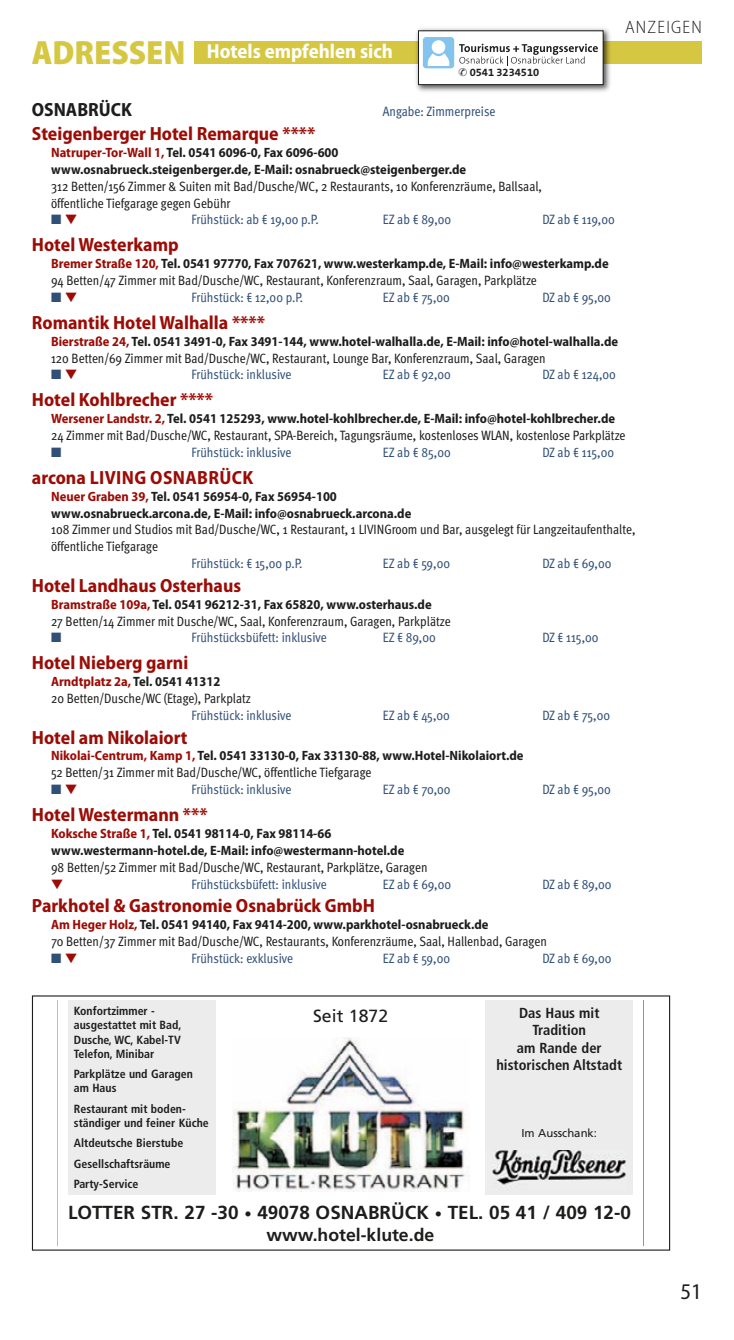
<style>
.page{position:relative;width:734px;height:1340px;background:#fff}
.page>*{position:absolute;margin:0;border:0;box-sizing:border-box;transform-origin:0 0}
.t1{font:900 semi-condensed 33.75px "Myriad Pro";color:#d6c743}
.t2{font:semi-condensed 22.5px "Myriad Pro";color:#1d1d1c}
.t3{font:700 semi-condensed 20.25px "Myriad Pro";color:#fff}
.t4{font:700 semi-condensed 19.12px "Myriad Pro";color:#9b0c06}
.t5{font:700 semi-condensed 19.12px "Myriad Pro";letter-spacing:.02em;color:#9b0c06}
.t6{font:700 semi-condensed 19.12px "Myriad Pro";color:#1d1d1c}
.t7{font:700 18.9px "Frutiger";color:#1d1d1c}
.t8{font:300 semi-condensed 18px "Myriad Pro";letter-spacing:.07em;color:#1d1d1c}
.t9{font:700 17.55px "Frutiger";color:#1d1d1c}
.t10{font:17.55px "Frutiger";color:#1d1d1c}
.t11{font:700 condensed 14.62px/17.3px "Frutiger";color:#1d1d1c;text-align:center}
.t12{font:13.5px/16.9px "Meta Cond";color:#1d1d1c}
.t13{font:700 semi-condensed 13.5px "Myriad Pro";color:#1d1d1c}
.t14{font:13.5px "Meta Cond";color:#315077}
.t15{font:700 semi-condensed 13.5px "Myriad Pro";color:#9b0c06}
.t16{font:13.5px "Zapf Dingbats Std";color:#315077}
.t17{font:700 condensed 11.92px/14.2px "Frutiger";color:#1d1d1c}
.t18{font:11.47px "Frutiger";color:#1d1d1c}
.t19{font:700 11.03px "The Sans B7";color:#1d1d1c}
.s1{color:#9b0c06}
.s2{font-family:"Klavika CH";font-stretch:condensed}
.s3{color:#1d1d1c}
.s4{font-size:14.62px}
</style>
<div class="page">
<div style="left:195px;top:41px;width:507px;height:23px;background:#d6c743"></div>
<svg style="left:57px;top:1000px;width:576px;height:245px"></svg>
<img style="left:416px;top:28px;width:194px;height:64px">
<div style="left:418px;top:31px;width:184px;height:53px;background:#fff"></div>
<div style="left:418px;top:31px;width:185px;height:54px;border:1px solid #1d1d1c"></div>
<div style="left:423px;top:37px;width:31px;height:31px;background:#83c4ef;border-radius:3px"></div>
<div style="left:431px;top:40px;width:14px;height:14px;background:#fff;border-radius:50%"></div>
<svg style="left:427px;top:53px;width:23px;height:13px"></svg>
<svg style="left:459px;top:44px;width:138px;height:22px"></svg>
<p class="t1" style="left:32px;top:32px;width:155px">ADRESSEN</p>
<p class="t3" style="left:207px;top:44px;width:187px">Hotels empfehlen sich</p>
<p class="t19" style="left:458px;top:67px;width:82px">✆ 0541 3234510</p>
<p class="t8" style="left:625px;top:16px;width:78px">ANZEIGEN</p>
<p class="t6" style="left:32px;top:103px;width:101px">OSNABRÜCK</p>
<p class="t14" style="left:383px;top:107px;width:114px">Angabe: Zimmerpreise</p>
<p class="t4" style="left:32px;top:127px;width:285px">Steigenberger Hotel Remarque ****</p>
<p class="t13" style="left:51px;top:147px;width:289px"><span class="s1">Natruper-Tor-Wall 1,</span> Tel. 0541 6096-0, Fax 6096-600</p>
<p class="t13" style="left:51px;top:164px;width:416px">www.osnabrueck.steigenberger.de, E-Mail: osnabrueck@steigenberger.de</p>
<p class="t12" style="left:51px;top:179px;width:492px">312 Betten/156 Zimmer &amp; Suiten mit Bad/Dusche/WC, 2 Restaurants, 10 Konferenzräume, Ballsaal, öffentliche Tiefgarage gegen Gebühr</p>
<p class="t14" style="left:191px;top:215px;width:129px">Frühstück: ab <span class="s2">€</span> 19,00 p.P.</p>
<p class="t14" style="left:383px;top:215px;width:70px">EZ ab <span class="s2">€</span> 89,00</p>
<p class="t14" style="left:542px;top:215px;width:74px">DZ ab <span class="s2">€</span> 119,00</p>
<p class="t4" style="left:32px;top:238px;width:148px">Hotel Westerkamp</p>
<p class="t13" style="left:51px;top:259px;width:559px"><span class="s1">Bremer Straße 120,</span> Tel. 0541 97770, Fax 707621, www.westerkamp.de, E-Mail: info@westerkamp.de</p>
<p class="t12" style="left:51px;top:273px;width:487px">94 Betten/47 Zimmer mit Bad/Dusche/WC, Restaurant, Konferenzraum, Saal, Garagen, Parkplätze</p>
<p class="t14" style="left:191px;top:292px;width:113px">Frühstück: <span class="s2">€</span> 12,00 p.P.</p>
<p class="t14" style="left:383px;top:292px;width:68px">EZ ab <span class="s2">€</span> 75,00</p>
<p class="t14" style="left:542px;top:292px;width:70px">DZ ab <span class="s2">€</span> 95,00</p>
<p class="t4" style="left:32px;top:315px;width:235px">Romantik Hotel Walhalla ****</p>
<p class="t13" style="left:51px;top:336px;width:568px"><span class="s1">Bierstraße 24,</span> Tel. 0541 3491-0, Fax 3491-144, www.hotel-walhalla.de, E-Mail: info@hotel-walhalla.de</p>
<p class="t12" style="left:51px;top:350px;width:496px">120 Betten/69 Zimmer mit Bad/Dusche/WC, Restaurant, Lounge Bar, Konferenzraum, Saal, Garagen</p>
<p class="t14" style="left:191px;top:369px;width:101px">Frühstück: inklusive</p>
<p class="t14" style="left:383px;top:369px;width:69px">EZ ab <span class="s2">€</span> 92,00</p>
<p class="t14" style="left:542px;top:369px;width:75px">DZ ab <span class="s2">€</span> 124,00</p>
<p class="t4" style="left:32px;top:393px;width:183px">Hotel Kohlbrecher ****</p>
<p class="t13" style="left:51px;top:413px;width:565px"><span class="s1">Wersener Landstr. 2,</span> Tel. 0541 125293, www.hotel-kohlbrecher.de, E-Mail: info@hotel-kohlbrecher.de</p>
<p class="t12" style="left:51px;top:428px;width:576px">24 Zimmer mit Bad/Dusche/WC, Restaurant, SPA-Bereich, Tagungsräume, kostenloses WLAN, kostenlose Parkplätze</p>
<p class="t16" style="left:51px;top:444px;width:12px">■</p>
<p class="t14" style="left:191px;top:447px;width:101px">Frühstück: inklusive</p>
<p class="t14" style="left:383px;top:447px;width:69px">EZ ab <span class="s2">€</span> 85,00</p>
<p class="t14" style="left:542px;top:447px;width:73px">DZ ab <span class="s2">€</span> 115,00</p>
<p class="t5" style="left:32px;top:470px;width:223px">arcona LIVING OSNABRÜCK</p>
<p class="t13" style="left:51px;top:491px;width:287px"><span class="s1">Neuer Graben 39,</span> Tel. 0541 56954-0, Fax 56954-100</p>
<p class="t13" style="left:51px;top:508px;width:362px">www.osnabrueck.arcona.de, E-Mail: info@osnabrueck.arcona.de</p>
<p class="t12" style="left:51px;top:522px;width:586px">108 Zimmer und Studios mit Bad/Dusche/WC, 1 Restaurant, 1 LIVINGroom und Bar, ausgelegt für Langzeitaufenthalte, öffentliche Tiefgarage</p>
<p class="t14" style="left:191px;top:558px;width:113px">Frühstück: <span class="s2">€</span> 15,00 p.P.</p>
<p class="t14" style="left:383px;top:558px;width:69px">EZ ab <span class="s2">€</span> 59,00</p>
<p class="t14" style="left:542px;top:558px;width:70px">DZ ab <span class="s2">€</span> 69,00</p>
<p class="t4" style="left:32px;top:578px;width:211px">Hotel Landhaus Osterhaus</p>
<p class="t13" style="left:51px;top:599px;width:382px"><span class="s1">Bramstraße 109a,</span> Tel. 0541 96212-31, Fax 65820, www.osterhaus.de</p>
<p class="t12" style="left:51px;top:613px;width:401px">27 Betten/14 Zimmer mit Dusche/WC, Saal, Konferenzraum, Garagen, Parkplätze</p>
<p class="t16" style="left:51px;top:630px;width:12px">■</p>
<p class="t14" style="left:191px;top:632px;width:137px">Frühstücksbüfett: inklusive</p>
<p class="t14" style="left:383px;top:632px;width:54px">EZ <span class="s2">€</span> 89,00</p>
<p class="t14" style="left:542px;top:632px;width:58px">DZ <span class="s2">€</span> 115,00</p>
<p class="t4" style="left:32px;top:655px;width:158px">Hotel Nieberg garni</p>
<p class="t15" style="left:51px;top:676px;width:171px">Arndtplatz 2a, <span class="s3">Tel. 0541 41312</span></p>
<p class="t12" style="left:51px;top:691px;width:201px">20 Betten/Dusche/WC (Etage), Parkplatz</p>
<p class="t14" style="left:191px;top:710px;width:101px">Frühstück: inklusive</p>
<p class="t14" style="left:383px;top:710px;width:68px">EZ ab <span class="s2">€</span> 45,00</p>
<p class="t14" style="left:542px;top:710px;width:69px">DZ ab <span class="s2">€</span> 75,00</p>
<p class="t4" style="left:32px;top:730px;width:157px">Hotel am Nikolaiort</p>
<p class="t13" style="left:51px;top:751px;width:474px"><span class="s1">Nikolai-Centrum, Kamp 1,</span> Tel. 0541 33130-0, Fax 33130-88, www.Hotel-Nikolaiort.de</p>
<p class="t12" style="left:51px;top:765px;width:322px">52 Betten/31 Zimmer mit Bad/Dusche/WC, öffentliche Tiefgarage</p>
<p class="t14" style="left:191px;top:784px;width:101px">Frühstück: inklusive</p>
<p class="t14" style="left:383px;top:784px;width:69px">EZ ab <span class="s2">€</span> 70,00</p>
<p class="t14" style="left:542px;top:784px;width:70px">DZ ab <span class="s2">€</span> 95,00</p>
<p class="t4" style="left:32px;top:807px;width:177px">Hotel Westermann ***</p>
<p class="t13" style="left:51px;top:828px;width:282px"><span class="s1">Koksche Straße 1,</span> Tel. 0541 98114-0, Fax 98114-66</p>
<p class="t13" style="left:51px;top:845px;width:355px">www.westermann-hotel.de, E-Mail: info@westermann-hotel.de</p>
<p class="t12" style="left:51px;top:859px;width:378px">98 Betten/52 Zimmer mit Bad/Dusche/WC, Restaurant, Parkplätze, Garagen</p>
<p class="t14" style="left:191px;top:878px;width:137px">Frühstücksbüfett: inklusive</p>
<p class="t14" style="left:383px;top:878px;width:70px">EZ ab <span class="s2">€</span> 69,00</p>
<p class="t14" style="left:542px;top:878px;width:70px">DZ ab <span class="s2">€</span> 89,00</p>
<p class="t4" style="left:32px;top:898px;width:344px">Parkhotel &amp; Gastronomie Osnabrück GmbH</p>
<p class="t13" style="left:51px;top:919px;width:439px"><span class="s1">Am Heger Holz,</span> Tel. 0541 94140, Fax 9414-200, www.parkhotel-osnabrueck.de</p>
<p class="t12" style="left:51px;top:933px;width:497px">70 Betten/37 Zimmer mit Bad/Dusche/WC, Restaurants, Konferenzräume, Saal, Hallenbad, Garagen</p>
<p class="t14" style="left:191px;top:953px;width:103px">Frühstück: exklusive</p>
<p class="t14" style="left:383px;top:953px;width:69px">EZ ab <span class="s2">€</span> 59,00</p>
<p class="t14" style="left:542px;top:953px;width:70px">DZ ab <span class="s2">€</span> 69,00</p>
<p class="t17" style="left:74px;top:1004px;width:109px">Konfortzimmer - ausgestattet mit Bad,<br>Dusche, WC, Kabel-TV<br>Telefon, Minibar</p>
<p class="t17" style="left:74px;top:1067px;width:120px">Parkplätze und Garagen am Haus</p>
<p class="t17" style="left:74px;top:1102px;width:136px">Restaurant mit boden&shy;ständiger und feiner Küche</p>
<p class="t17" style="left:74px;top:1133px;width:111px;line-height:20.2px">Altdeutsche Bierstube<br>Gesellschaftsräume<br>Party-Service</p>
<p class="t10" style="left:313px;top:1009px;width:77px">Seit 1872</p>
<p class="t11" style="left:496px;top:1005px;width:127px">Das Haus mit<br>Tradition<br>am Rande der historischen Altstadt</p>
<p class="t18" style="left:521px;top:1128px;width:77px">Im Ausschank:</p>
<p class="t7" style="left:68px;top:1205px;width:564px">LOTTER STR. 27 -30 <span class="s4">•</span> 49078 OSNABRÜCK <span class="s4">•</span> TEL. 05 41 / 409 12-0</p>
<p class="t9" style="left:266px;top:1227px;width:169px">www.hotel-klute.de</p>
<p class="t2" style="left:680px;top:1283px;width:23px">51</p>
</div>
